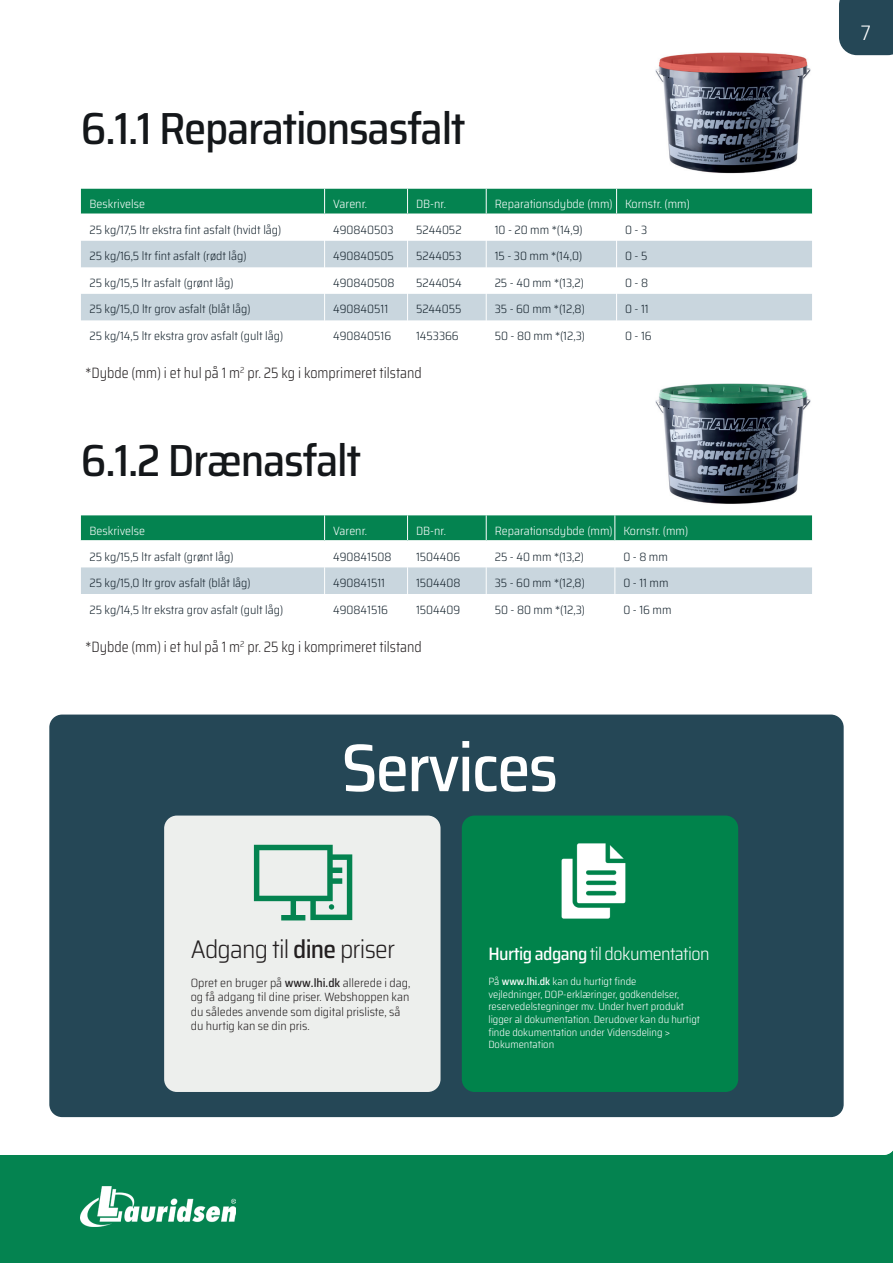
<style>
.page{position:relative;width:893px;height:1263px;background:#048350}
.page>*{position:absolute;margin:0;border:0;box-sizing:border-box;transform-origin:0 0}
.t1{font:500 semi-condensed 67.5px "Saira";letter-spacing:-.03em;color:#fff}
.t2{font:500 semi-condensed 45px "Saira";letter-spacing:-.03em;color:#14171a}
.t3{font:300 semi-condensed 25.5px "Saira";letter-spacing:-.03em;color:#231f20}
.t4{font:300 semi-condensed 21px "Saira";color:#fff}
.t5{font:300 semi-condensed 18px "Saira";letter-spacing:-.03em;color:#fff}
.t6{font:300 semi-condensed 15px "Saira";color:#231f20;scale:.93 1}
.t7{font:300 semi-condensed 12px "Saira";color:#16242e}
.t8{font:300 semi-condensed 12px/14.4px "Saira";color:#231f20}
.t9{font:300 semi-condensed 12px "Saira";color:#fff}
.t10{font:300 semi-condensed 10.5px/12.6px "Saira";color:#fff}
.s1{font-weight:500}
</style>
<div class="page">
<img style="left:81px;top:1186px;width:154px;height:41px">
<div style="left:0;top:0;width:893px;height:1155px;background:#fff"></div>
<div style="left:839px;top:0;width:54px;height:55px;background:#254756"></div>
<svg style="left:81px;top:189px;width:731px;height:158px"></svg>
<hr style="left:81px;top:213px;width:244px;height:2px;background:#fff">
<hr style="left:325px;top:213px;width:83px;height:2px;background:#fff">
<hr style="left:408px;top:213px;width:78px;height:2px;background:#fff">
<hr style="left:486px;top:213px;width:131px;height:2px;background:#fff">
<hr style="left:617px;top:213px;width:195px;height:2px;background:#fff">
<img style="left:652px;top:358px;width:160px;height:153px">
<svg style="left:81px;top:515px;width:731px;height:105px"></svg>
<hr style="left:81px;top:540px;width:244px;height:2px;background:#fff">
<hr style="left:325px;top:540px;width:83px;height:2px;background:#fff">
<hr style="left:408px;top:540px;width:78px;height:2px;background:#fff">
<hr style="left:486px;top:540px;width:129px;height:2px;background:#fff">
<hr style="left:615px;top:540px;width:197px;height:2px;background:#fff">
<img style="left:652px;top:27px;width:160px;height:156px">
<div style="left:49px;top:714px;width:795px;height:403px;background:#254756;border-radius:13px"></div>
<div style="left:164px;top:815px;width:277px;height:277px;background:#edefed;border-radius:13px"></div>
<div style="left:462px;top:815px;width:276px;height:277px;background:#00834b;border-radius:13px"></div>
<svg style="left:254px;top:845px;width:98px;height:75px"></svg>
<img style="left:561px;top:843px;width:65px;height:76px">
<h2 class="t2" style="left:81px;top:94px;width:386px">6.1.1 Reparationsasfalt</h2>
<p class="t9" style="left:89px;top:195px;width:57px">Beskrivelse</p>
<p class="t9" style="left:333px;top:195px;width:35px">Varenr.</p>
<p class="t9" style="left:416px;top:195px;width:31px">DB-nr.</p>
<p class="t9" style="left:495px;top:195px;width:197px">Reparationsdybde (mm) Kornstr. (mm)</p>
<p class="t7" style="left:89px;top:221px;width:193px">25 kg/17,5 ltr ekstra fint asfalt (hvidt låg)</p>
<p class="t7" style="left:333px;top:221px;width:62px">490840503</p>
<p class="t7" style="left:416px;top:221px;width:47px">5244052</p>
<p class="t7" style="left:495px;top:221px;width:90px">10 - 20 mm *(14,9)</p>
<p class="t7" style="left:625px;top:221px;width:24px">0 - 3</p>
<p class="t7" style="left:89px;top:247px;width:159px">25 kg/16,5 ltr fint asfalt (rødt låg)</p>
<p class="t7" style="left:333px;top:247px;width:62px">490840505</p>
<p class="t7" style="left:416px;top:247px;width:47px">5244053</p>
<p class="t7" style="left:495px;top:247px;width:89px">15 - 30 mm *(14,0)</p>
<p class="t7" style="left:625px;top:247px;width:24px">0 - 5</p>
<p class="t7" style="left:89px;top:274px;width:146px">25 kg/15,5 ltr asfalt (grønt låg)</p>
<p class="t7" style="left:333px;top:274px;width:63px">490840508</p>
<p class="t7" style="left:416px;top:274px;width:47px">5244054</p>
<p class="t7" style="left:495px;top:274px;width:91px">25 - 40 mm *(13,2)</p>
<p class="t7" style="left:625px;top:274px;width:25px">0 - 8</p>
<p class="t7" style="left:89px;top:300px;width:163px">25 kg/15,0 ltr grov asfalt (blåt låg)</p>
<p class="t7" style="left:333px;top:300px;width:57px">490840511</p>
<p class="t7" style="left:416px;top:300px;width:47px">5244055</p>
<p class="t7" style="left:495px;top:300px;width:92px">35 - 60 mm *(12,8)</p>
<p class="t7" style="left:625px;top:300px;width:25px">0 - 11</p>
<p class="t7" style="left:89px;top:327px;width:195px">25 kg/14,5 ltr ekstra grov asfalt (gult låg)</p>
<p class="t7" style="left:333px;top:327px;width:60px">490840516</p>
<p class="t7" style="left:416px;top:327px;width:44px">1453366</p>
<p class="t7" style="left:495px;top:327px;width:92px">50 - 80 mm *(12,3)</p>
<p class="t7" style="left:625px;top:327px;width:28px">0 - 16</p>
<p class="t6" style="left:85px;top:362px;width:363px">*Dybde (mm) i et hul på 1 m<sup>2</sup> pr. 25 kg i komprimeret tilstand</p>
<h2 class="t2" style="left:81px;top:426px;width:282px">6.1.2 Drænasfalt</h2>
<p class="t9" style="left:89px;top:521px;width:57px">Beskrivelse</p>
<p class="t9" style="left:333px;top:521px;width:35px">Varenr.</p>
<p class="t9" style="left:416px;top:521px;width:31px">DB-nr.</p>
<p class="t9" style="left:495px;top:521px;width:195px">Reparationsdybde (mm) Kornstr. (mm)</p>
<p class="t7" style="left:89px;top:547px;width:146px">25 kg/15,5 ltr asfalt (grønt låg)</p>
<p class="t7" style="left:333px;top:547px;width:60px">490841508</p>
<p class="t7" style="left:416px;top:547px;width:46px">1504406</p>
<p class="t7" style="left:495px;top:547px;width:91px">25 - 40 mm *(13,2)</p>
<p class="t7" style="left:623px;top:547px;width:46px">0 - 8 mm</p>
<p class="t7" style="left:89px;top:574px;width:163px">25 kg/15,0 ltr grov asfalt (blåt låg)</p>
<p class="t7" style="left:333px;top:574px;width:54px">490841511</p>
<p class="t7" style="left:416px;top:574px;width:46px">1504408</p>
<p class="t7" style="left:495px;top:574px;width:92px">35 - 60 mm *(12,8)</p>
<p class="t7" style="left:623px;top:574px;width:47px">0 - 11 mm</p>
<p class="t7" style="left:89px;top:600px;width:195px">25 kg/14,5 ltr ekstra grov asfalt (gult låg)</p>
<p class="t7" style="left:333px;top:600px;width:56px">490841516</p>
<p class="t7" style="left:416px;top:600px;width:46px">1504409</p>
<p class="t7" style="left:495px;top:600px;width:92px">50 - 80 mm *(12,3)</p>
<p class="t7" style="left:623px;top:600px;width:50px">0 - 16 mm</p>
<p class="t6" style="left:85px;top:635px;width:363px">*Dybde (mm) i et hul på 1 m<sup>2</sup> pr. 25 kg i komprimeret tilstand</p>
<h1 class="t1" style="left:341px;top:717px;width:218px">Services</h1>
<h3 class="t3" style="left:191px;top:931px;width:206px">Adgang til <span class="s1">dine</span> priser</h3>
<h3 class="t5" style="left:488px;top:940px;width:223px"><span class="s1">Hurtig adgang</span> til dokumentation</h3>
<p class="t8" style="left:191px;top:975px;width:221px">Opret en bruger på <span class="s1">www.lhi.dk</span> allerede i dag, og få adgang til dine priser. Webshoppen kan du således anvende som digital prisliste, så du hurtig kan se din pris.</p>
<p class="t10" style="left:488px;top:975px;width:213px">På <span class="s1">www.lhi.dk</span> kan du hurtigt finde<br>vejledninger, DOP-erklæringer, godkendelser, reservedelstegninger mv. Under hvert produkt ligger al dokumentation. Derudover kan du hurtigt finde dokumentation under Vidensdeling &gt; Dokumentation</p>
<h3 class="t4" style="left:861px;top:17px;width:12px">7</h3>
</div>
